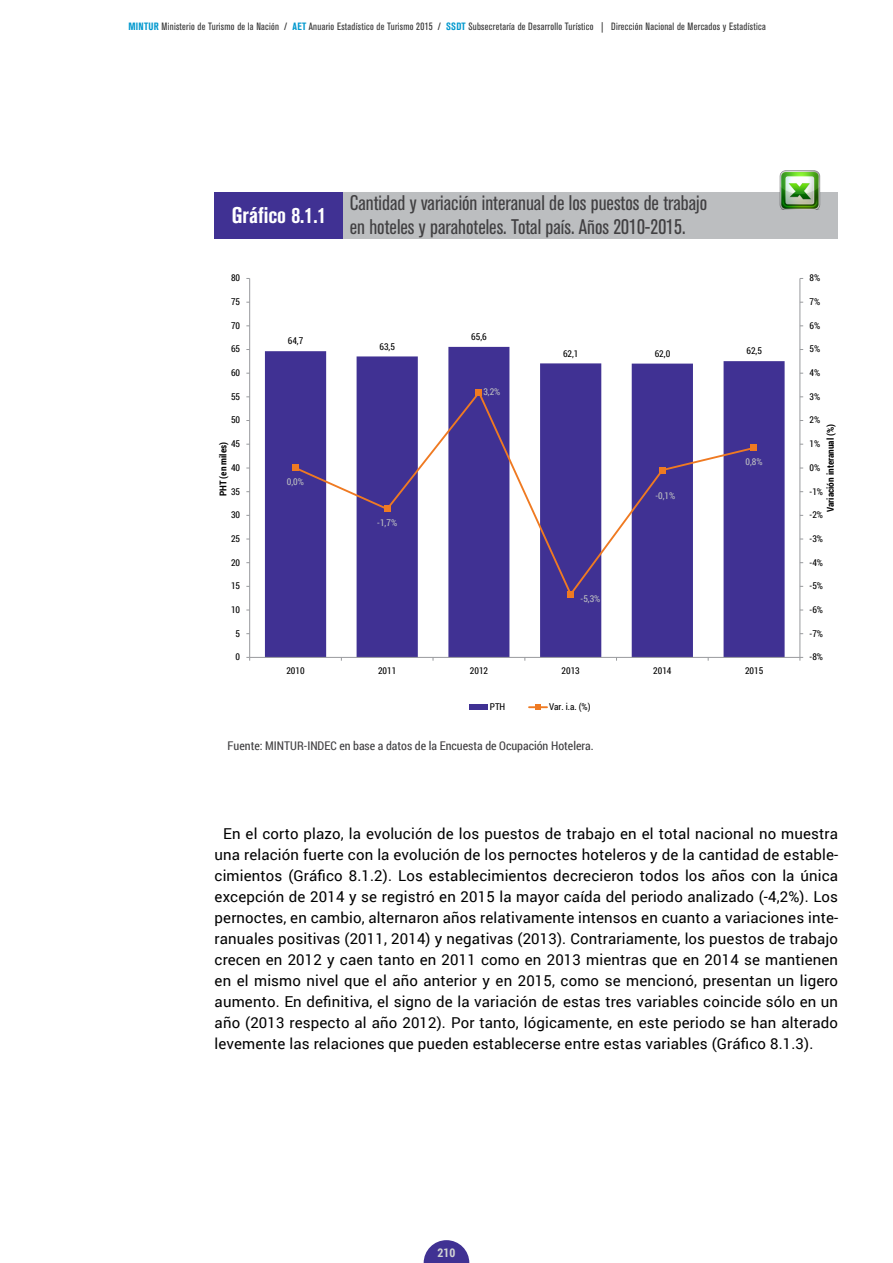
<style>
.page{position:relative;width:893px;height:1263px;background:#fff}
.page>*{position:absolute;margin:0;border:0;box-sizing:border-box;transform-origin:0 0}
.t1{font:700 condensed 22.5px "Akzidenz Grotesk BQ";color:#fff}
.t2{font:condensed 21px/24px "Akzidenz Grotesk BQ";color:#414042}
.t3{font:15px/21px "Roboto";letter-spacing:.01em;color:#000;text-align:justify}
.t4{font:12px "Roboto Condensed";color:#414042}
.t5{font:700 12px "Roboto Condensed";color:#d1d3d4}
.t6{font:condensed 10.5px "Akzidenz Grotesk BQ";letter-spacing:.025em;color:#333}
.t7{font:9.45px "Roboto Condensed";letter-spacing:-.01em;color:#000}
.t8{font:700 9.45px "Roboto Condensed";color:#000}
.t9{font:9.45px "Roboto Condensed";color:#bcbec0}
.s1{font-weight:700;color:#0098ce}
</style>
<div class="page">
<svg style="left:424px;top:1240px;width:45px;height:23px"></svg>
<svg style="left:265px;top:347px;width:520px;height:310px;fill:#403193"></svg>
<hr style="left:800px;top:278px;width:1px;height:379px;background:#989a9d">
<hr style="left:249px;top:278px;width:1px;height:379px;background:#989a9d">
<hr style="left:250px;top:657px;width:550px;height:1px;background:#989a9d">
<svg style="left:293px;top:389px;width:463px;height:209px"></svg>
<div style="left:292px;top:465px;width:7px;height:6px;background:#ef7a22"></div>
<svg style="left:384px;top:506px;width:6px;height:6px"></svg>
<div style="left:476px;top:389px;width:6px;height:7px;background:#ef7a22"></div>
<div style="left:567px;top:591px;width:7px;height:6px;background:#ef7a22"></div>
<svg style="left:659px;top:467px;width:6px;height:6px"></svg>
<div style="left:751px;top:444px;width:6px;height:7px;background:#ef7a22"></div>
<div style="left:470px;top:704px;width:18px;height:6px;background:#403193"></div>
<svg style="left:529px;top:704px;width:18px;height:6px"></svg>
<div style="left:215px;top:193px;width:622px;height:46px;background:#bcbec0"></div>
<div style="left:215px;top:193px;width:128px;height:46px;background:#403193"></div>
<img style="left:777px;top:170px;width:46px;height:39px">
<p class="t6" style="left:128px;top:20px;width:639px"><span class="s1">MINTUR</span> Ministerio de Turismo de la Nación / <span class="s1">AET</span> Anuario Estadístico de Turismo 2015 / <span class="s1">SSDT</span> Subsecretaría de Desarrollo Turístico | Dirección Nacional de Mercados y Estadística</p>
<h1 class="t1" style="left:232px;top:202px;width:96px">Gráfico 8.1.1</h1>
<p class="t7" style="left:231px;top:271px;width:11px">80</p>
<p class="t7" style="left:231px;top:295px;width:11px">75</p>
<p class="t7" style="left:231px;top:319px;width:11px">70</p>
<p class="t7" style="left:231px;top:342px;width:11px">65</p>
<p class="t7" style="left:231px;top:366px;width:11px">60</p>
<p class="t7" style="left:231px;top:390px;width:11px">55</p>
<p class="t7" style="left:231px;top:413px;width:11px">50</p>
<p class="t7" style="left:231px;top:437px;width:11px">45</p>
<p class="t8" style="left:216px;top:496px;width:56px;rotate:-90deg">PHT (en miles)</p>
<p class="t7" style="left:231px;top:461px;width:11px">40</p>
<p class="t7" style="left:231px;top:485px;width:11px">35</p>
<p class="t7" style="left:231px;top:508px;width:11px">30</p>
<p class="t7" style="left:231px;top:532px;width:11px">25</p>
<p class="t7" style="left:231px;top:556px;width:11px">20</p>
<p class="t7" style="left:231px;top:579px;width:11px">15</p>
<p class="t7" style="left:231px;top:603px;width:11px">10</p>
<p class="t7" style="left:236px;top:627px;width:6px">5</p>
<p class="t7" style="left:236px;top:650px;width:6px">0</p>
<p class="t7" style="left:288px;top:334px;width:17px">64,7</p>
<p class="t9" style="left:287px;top:475px;width:19px">0,0%</p>
<h2 class="t2" style="left:350px;top:191px;width:359px">Cantidad y variación interanual de los puestos de trabajo en hoteles y parahoteles. Total país. Años 2010-2015.</h2>
<p class="t7" style="left:380px;top:340px;width:17px">63,5</p>
<p class="t9" style="left:377px;top:516px;width:21px">-1,7%</p>
<p class="t7" style="left:471px;top:330px;width:17px">65,6</p>
<p class="t9" style="left:483px;top:385px;width:19px">3,2%</p>
<p class="t7" style="left:563px;top:347px;width:17px">62,1</p>
<p class="t7" style="left:655px;top:347px;width:17px">62,0</p>
<p class="t7" style="left:746px;top:344px;width:17px">62,5</p>
<p class="t9" style="left:581px;top:592px;width:21px">-5,3%</p>
<p class="t9" style="left:655px;top:489px;width:21px">-0,1%</p>
<p class="t9" style="left:746px;top:455px;width:19px">0,8%</p>
<p class="t7" style="left:286px;top:664px;width:20px">2010</p>
<p class="t7" style="left:378px;top:664px;width:20px">2011</p>
<p class="t7" style="left:470px;top:664px;width:20px">2012</p>
<p class="t7" style="left:562px;top:664px;width:20px">2013</p>
<p class="t7" style="left:653px;top:664px;width:20px">2014</p>
<p class="t7" style="left:745px;top:664px;width:20px">2015</p>
<p class="t7" style="left:490px;top:700px;width:17px">PTH</p>
<p class="t7" style="left:549px;top:700px;width:43px">Var. i.a. (%)</p>
<p class="t4" style="left:228px;top:738px;width:368px">Fuente: MINTUR-INDEC en base a datos de la Encuesta de Ocupación Hotelera.</p>
<p class="t7" style="left:810px;top:271px;width:12px">8%</p>
<p class="t7" style="left:810px;top:295px;width:12px">7%</p>
<p class="t7" style="left:810px;top:319px;width:12px">6%</p>
<p class="t7" style="left:810px;top:342px;width:12px">5%</p>
<p class="t7" style="left:810px;top:366px;width:12px">4%</p>
<p class="t7" style="left:810px;top:390px;width:12px">3%</p>
<p class="t7" style="left:810px;top:413px;width:12px">2%</p>
<p class="t8" style="left:824px;top:512px;width:90px;rotate:-90deg">Variación interanual (%)</p>
<p class="t7" style="left:810px;top:437px;width:12px">1%</p>
<p class="t7" style="left:810px;top:461px;width:12px">0%</p>
<p class="t7" style="left:810px;top:485px;width:15px">-1%</p>
<p class="t7" style="left:810px;top:508px;width:15px">-2%</p>
<p class="t7" style="left:810px;top:532px;width:15px">-3%</p>
<p class="t7" style="left:810px;top:556px;width:15px">-4%</p>
<p class="t7" style="left:810px;top:579px;width:15px">-5%</p>
<p class="t7" style="left:810px;top:603px;width:15px">-6%</p>
<p class="t7" style="left:810px;top:627px;width:15px">-7%</p>
<p class="t7" style="left:809px;top:650px;width:15px">-8%</p>
<p class="t3" style="left:215px;top:823px;width:625px;text-indent:9px">En el corto plazo, la evolución de los puestos de trabajo en el total nacional no muestra una relación fuerte con la evolución de los pernoctes hoteleros y de la cantidad de estable&shy;cimientos (Gráfico 8.1.2). Los establecimientos decrecieron todos los años con la única excepción de 2014 y se registró en 2015 la mayor caída del periodo analizado (-4,2%). Los pernoctes, en cambio, alternaron años relativamente intensos en cuanto a variaciones inte&shy;ranuales positivas (2011, 2014) y negativas (2013). Contrariamente, los puestos de trabajo crecen en 2012 y caen tanto en 2011 como en 2013 mientras que en 2014 se mantienen en el mismo nivel que el año anterior y en 2015, como se mencionó, presentan un ligero aumento. En definitiva, el signo de la variación de estas tres variables coincide sólo en un año (2013 respecto al año 2012). Por tanto, lógicamente, en este periodo se han alterado levemente las relaciones que pueden establecerse entre estas variables (Gráfico 8.1.3).</p>
<p class="t5" style="left:438px;top:1244px;width:19px">210</p>
</div>
